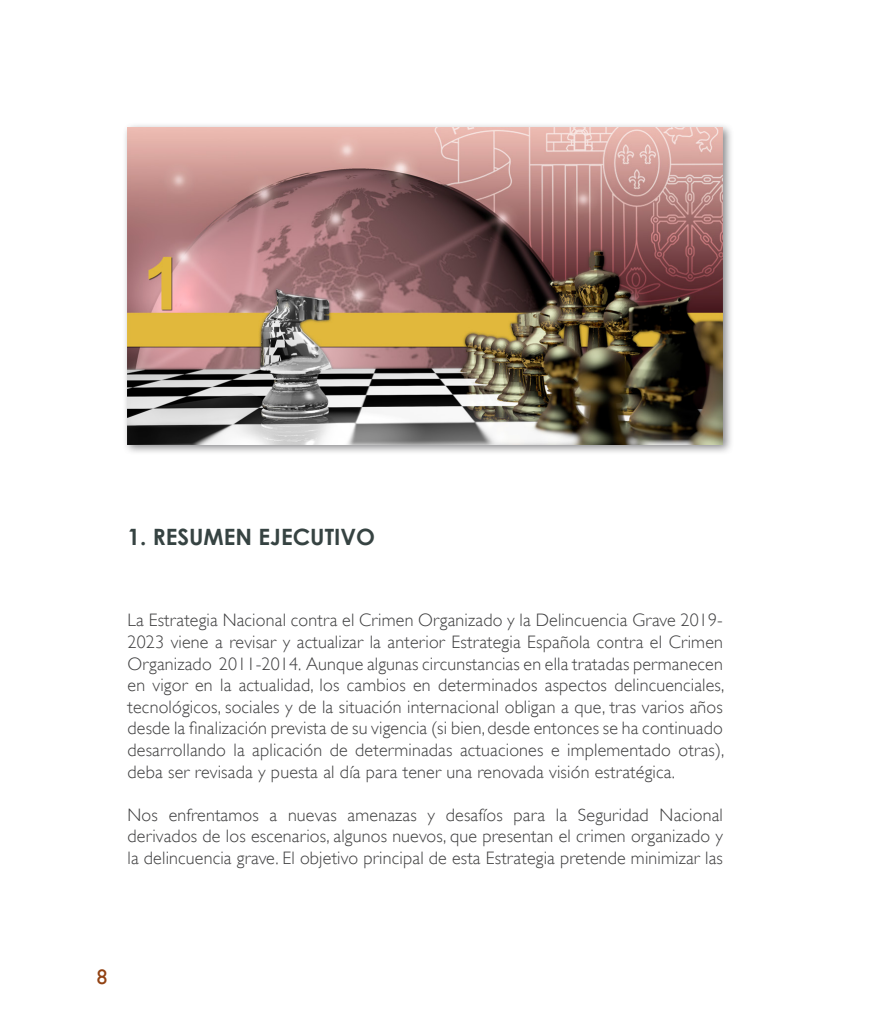
<style>
.page{position:relative;width:893px;height:1021px;background:#fff}
.page>*{position:absolute;margin:0;border:0;box-sizing:border-box;transform-origin:0 0}
.CAPÍTULO{font:700 22.5px "Century Gothic";color:#364342}
.t1{font:21px "Gill Sans";color:#924213}
.CUERPO_DE_TEXTO{font:300 18px/21.6px "Gill Sans";letter-spacing:.01em;color:#3e3e3f;text-align:justify}
</style>
<div class="page">
<div style="left:122px;top:122px;width:612px;height:333px;background:#636366;opacity:.75"></div>
<img style="left:128px;top:128px;width:595px;height:316px">
<p class="CAPÍTULO" style="left:128px;top:519px;width:249px">1. RESUMEN EJECUTIVO</p>
<p class="CUERPO_DE_TEXTO" style="left:128px;top:609px;width:598px">La Estrategia Nacional contra el Crimen Organizado y la Delincuencia Grave 2019- 2023 viene a revisar y actualizar la anterior Estrategia Española contra el Crimen Organizado 2011-2014. Aunque algunas circunstancias en ella tratadas permanecen en vigor en la actualidad, los cambios en determinados aspectos delincuenciales, tecnológicos, sociales y de la situación internacional obligan a que, tras varios años desde la finalización prevista de su vigencia (si bien, desde entonces se ha continuado desarrollando la aplicación de determinadas actuaciones e implementado otras), deba ser revisada y puesta al día para tener una renovada visión estratégica.</p>
<p class="CUERPO_DE_TEXTO" style="left:128px;top:804px;width:597px">Nos enfrentamos a nuevas amenazas y desafíos para la Seguridad Nacional derivados de los escenarios, algunos nuevos, que presentan el crimen organizado y la delincuencia grave. El objetivo principal de esta Estrategia pretende minimizar las</p>
<p class="t1" style="left:97px;top:965px;width:12px">8</p>
</div>
